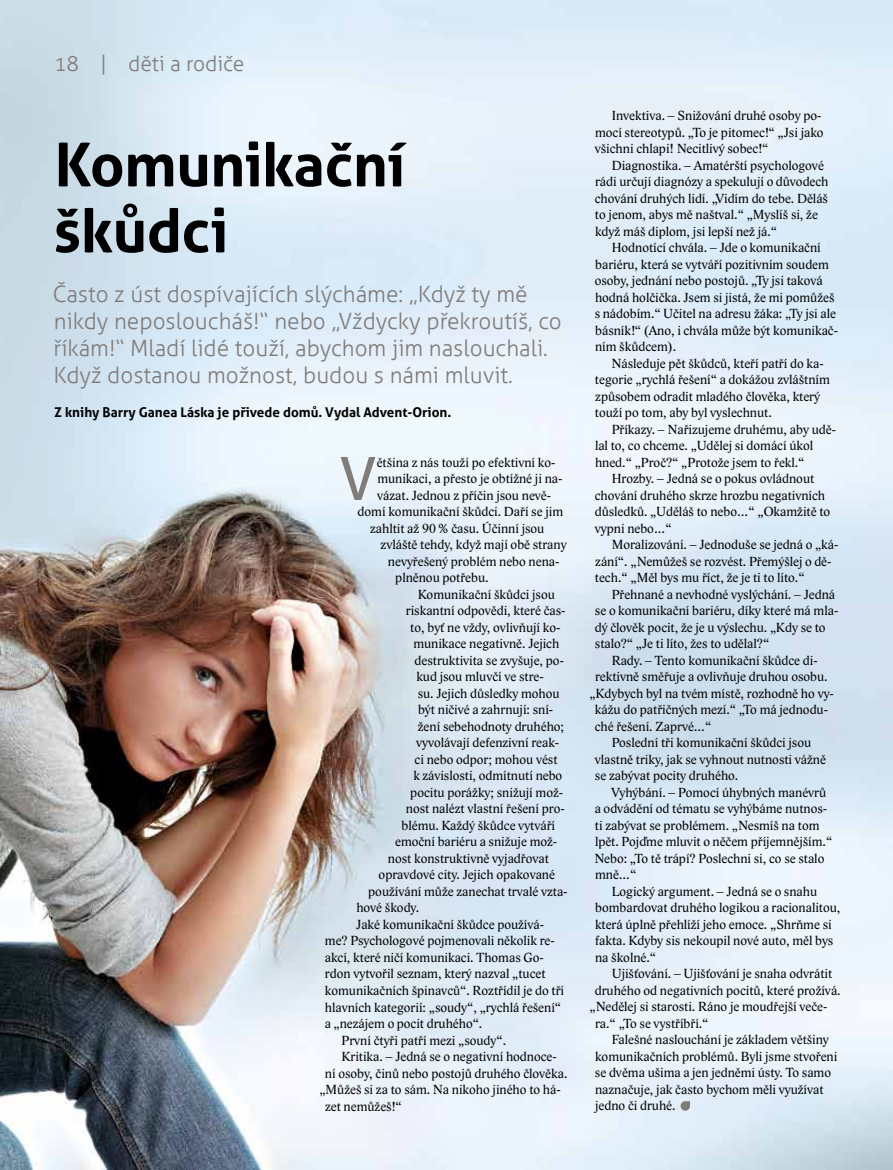
<style>
.page{position:relative;width:893px;height:1170px;background:#fff}
.page>*{position:absolute;margin:0;border:0;box-sizing:border-box;transform-origin:0 0}
.t1{font:700 60px/66px "Aller";letter-spacing:-.01em;color:#000}
.t2{font:59.25px "Aller";color:#807c7a}
.t3{font:300 22.5px/27px "Aller";color:#807c7a}
.t4{font:300 21px "Aller";color:#807c7a}
.t5{font:13.5px/16.5px "Lido STF";color:#000}
.t6{font:700 13.5px "Aller";color:#000}
</style>
<div class="page">
<img style="left:0;top:0;width:893px;height:1169px">
<svg style="left:681px;top:1101px;width:9px;height:9px"></svg>
<h3 class="t4" style="left:54px;top:50px;width:192px">18 | děti a rodiče</h3>
<h1 class="t1" style="left:53px;top:131px;width:353px">Komunikační škůdci</h1>
<h3 class="t3" style="left:53px;top:280px;width:511px">Často z úst dospívajících slýcháme: „Když ty mě nikdy neposloucháš!“ nebo „Vždycky překroutíš, co říkám!“ Mladí lidé touží, abychom jim naslouchali.<br>Když dostanou možnost, budou s námi mluvit.</h3>
<p class="t6" style="left:54px;top:404px;width:399px">Z knihy Barry Ganea Láska je přivede domů. Vydal Advent-Orion.</p>
<h2 class="t2" style="left:339px;top:442px;width:39px">V</h2>
<p class="t5" style="left:377px;top:454px;width:180px">ětšina z nás touží po efektivní ko-</p>
<p class="t5" style="left:377px;top:470px;width:187px">munikaci, a přesto je obtížné ji na-</p>
<p class="t5" style="left:377px;top:487px;width:175px">vázat. Jednou z příčin jsou nevě-</p>
<p class="t5" style="left:358px;top:503px;width:207px">domí komunikační škůdci. Daří se jim</p>
<p class="t5" style="left:370px;top:520px;width:176px">zahltit až 90 % času. Účinní jsou</p>
<p class="t5" style="left:381px;top:536px;width:188px">zvláště tehdy, když mají obě strany</p>
<p class="t5" style="left:388px;top:553px;width:173px">nevyřešený problém nebo nena-</p>
<p class="t5" style="left:395px;top:569px;width:95px">plněnou potřebu.</p>
<p class="t5" style="left:418px;top:586px;width:138px">Komunikační škůdci jsou</p>
<p class="t5" style="left:406px;top:602px;width:161px">riskantní odpovědi, které čas-</p>
<p class="t5" style="left:410px;top:619px;width:152px">to, byť ne vždy, ovlivňují ko-</p>
<p class="t5" style="left:413px;top:635px;width:147px">munikace negativně. Jejich</p>
<p class="t5" style="left:415px;top:652px;width:151px">destruktivita se zvyšuje, po-</p>
<p class="t5" style="left:416px;top:668px;width:129px">kud jsou mluvčí ve stre-</p>
<p class="t5" style="left:418px;top:685px;width:143px">su. Jejich důsledky mohou</p>
<p class="t5" style="left:418px;top:701px;width:137px">být ničivé a zahrnují: sní-</p>
<p class="t5" style="left:418px;top:718px;width:148px">žení sebehodnoty druhého;</p>
<p class="t5" style="left:416px;top:734px;width:145px">vyvolávají defenzivní reak-</p>
<p class="t5" style="left:415px;top:751px;width:144px">ci nebo odpor; mohou vést</p>
<p class="t5" style="left:413px;top:767px;width:150px">k závislosti, odmítnutí nebo</p>
<p class="t5" style="left:410px;top:784px;width:154px">pocitu porážky; snižují mož-</p>
<p class="t5" style="left:406px;top:800px;width:160px">nost nalézt vlastní řešení pro-</p>
<p class="t5" style="left:402px;top:817px;width:155px">blému. Každý škůdce vytváří</p>
<p class="t5" style="left:395px;top:833px;width:164px">emoční bariéru a snižuje mož-</p>
<p class="t5" style="left:388px;top:850px;width:162px">nost konstruktivně vyjadřovat</p>
<p class="t5" style="left:379px;top:866px;width:178px">opravdové city. Jejich opakované</p>
<p class="t5" style="left:368px;top:883px;width:201px">používání může zanechat trvalé vzta-</p>
<p class="t5" style="left:356px;top:899px;width:64px">hové škody.</p>
<p class="t5" style="left:356px;top:916px;width:189px">Jaké komunikační škůdce používá-</p>
<p class="t5" style="left:325px;top:932px;width:231px">me? Psychologové pojmenovali několik re-</p>
<p class="t5" style="left:325px;top:949px;width:221px">akcí, které ničí komunikaci. Thomas Go-</p>
<p class="t5" style="left:325px;top:965px;width:222px">rdon vytvořil seznam, který nazval „tucet</p>
<p class="t5" style="left:325px;top:982px;width:241px">komunikačních špinavců“. Roztřídil je do tří</p>
<p class="t5" style="left:325px;top:998px;width:238px">hlavních kategorií: „soudy“, „rychlá řešení“</p>
<p class="t5" style="left:325px;top:1015px;width:159px">a „nezájem o pocit druhého“.</p>
<p class="t5" style="left:342px;top:1031px;width:166px">První čtyři patří mezi „soudy“.</p>
<p class="t5" style="left:342px;top:1048px;width:216px">Kritika. – Jedná se o negativní hodnoce-</p>
<p class="t5" style="left:325px;top:1064px;width:244px">ní osoby, činů nebo postojů druhého člověka.</p>
<p class="t5" style="left:319px;top:1081px;width:243px">„Můžeš si za to sám. Na nikoho jiného to há-</p>
<p class="t5" style="left:325px;top:1097px;width:78px">zet nemůžeš!“</p>
<p class="t5" style="left:595px;top:107px;width:230px;text-indent:17px">Invektiva. – Snižování druhé osoby po&shy;mocí stereotypů. „To je pitomec!“ „Jsi jako všichni chlapi! Necitlivý sobec!“</p>
<p class="t5" style="left:595px;top:157px;width:235px;text-indent:17px">Diagnostika. – Amatérští psychologové rádi určují diagnózy a spekulují o důvodech chování druhých lidí. „Vidím do tebe. Děláš to jenom, abys mě naštval.“ „Myslíš si, že když máš diplom, jsi lepší než já.“</p>
<p class="t5" style="left:595px;top:239px;width:245px;text-indent:17px">Hodnotící chvála. – Jde o komunikační bariéru, která se vytváří pozitivním soudem osoby, jednání nebo postojů. „Ty jsi taková hodná holčička. Jsem si jistá, že mi pomůžeš s nádobím.“ Učitel na adresu žáka: „Ty jsi ale básník!“ (Ano, i chvála může být komunikač&shy;ním škůdcem).</p>
<p class="t5" style="left:595px;top:355px;width:236px;text-indent:17px">Následuje pět škůdců, kteří patří do ka&shy;tegorie „rychlá řešení“ a dokážou zvláštním způsobem odradit mladého člověka, který touží po tom, aby byl vyslechnut.</p>
<p class="t5" style="left:612px;top:421px;width:226px">Příkazy. – Nařizujeme druhému, aby udě-</p>
<p class="t5" style="left:595px;top:437px;width:220px">lal to, co chceme. „Udělej si domácí úkol</p>
<p class="t5" style="left:595px;top:454px;width:211px">hned.“ „Proč?“ „Protože jsem to řekl.“</p>
<p class="t5" style="left:612px;top:470px;width:204px">Hrozby. – Jedná se o pokus ovládnout</p>
<p class="t5" style="left:595px;top:487px;width:232px">chování druhého skrze hrozbu negativních</p>
<p class="t5" style="left:595px;top:503px;width:237px">důsledků. „Uděláš to nebo…“ „Okamžitě to</p>
<p class="t5" style="left:595px;top:520px;width:78px">vypni nebo…“</p>
<p class="t5" style="left:612px;top:536px;width:228px">Moralizování. – Jednoduše se jedná o „ká-</p>
<p class="t5" style="left:595px;top:553px;width:238px">zání“. „Nemůžeš se rozvést. Přemýšlej o dě-</p>
<p class="t5" style="left:595px;top:569px;width:211px">tech.“ „Měl bys mu říct, že je ti to líto.“</p>
<p class="t5" style="left:612px;top:586px;width:225px">Přehnané a nevhodné vyslýchání. – Jedná</p>
<p class="t5" style="left:595px;top:602px;width:245px">se o komunikační bariéru, díky které má mla-</p>
<p class="t5" style="left:595px;top:619px;width:232px">dý člověk pocit, že je u výslechu. „Kdy se to</p>
<p class="t5" style="left:595px;top:635px;width:176px">stalo?“ „Je ti líto, žes to udělal?“</p>
<p class="t5" style="left:612px;top:652px;width:207px">Rady. – Tento komunikační škůdce di-</p>
<p class="t5" style="left:595px;top:668px;width:234px">rektivně směřuje a ovlivňuje druhou osobu.</p>
<p class="t5" style="left:590px;top:685px;width:246px">„Kdybych byl na tvém místě, rozhodně ho vy-</p>
<p class="t5" style="left:595px;top:701px;width:235px">kážu do patřičných mezí.“ „To má jednodu-</p>
<p class="t5" style="left:595px;top:718px;width:118px">ché řešení. Zaprvé…“</p>
<p class="t5" style="left:612px;top:734px;width:201px">Poslední tři komunikační škůdci jsou</p>
<p class="t5" style="left:595px;top:751px;width:233px">vlastně triky, jak se vyhnout nutnosti vážně</p>
<p class="t5" style="left:595px;top:767px;width:145px">se zabývat pocity druhého.</p>
<p class="t5" style="left:611px;top:784px;width:216px">Vyhýbání. – Pomocí úhybných manévrů</p>
<p class="t5" style="left:595px;top:800px;width:234px">a odvádění od tématu se vyhýbáme nutnos-</p>
<p class="t5" style="left:595px;top:817px;width:226px">ti zabývat se problémem. „Nesmíš na tom</p>
<p class="t5" style="left:595px;top:833px;width:239px">lpět. Pojďme mluvit o něčem příjemnějším.“</p>
<p class="t5" style="left:595px;top:850px;width:231px">Nebo: „To tě trápí? Poslechni si, co se stalo</p>
<p class="t5" style="left:595px;top:866px;width:43px">mně…“</p>
<p class="t5" style="left:612px;top:883px;width:207px">Logický argument. – Jedná se o snahu</p>
<p class="t5" style="left:595px;top:899px;width:247px">bombardovat druhého logikou a racionalitou,</p>
<p class="t5" style="left:595px;top:916px;width:238px">která úplně přehlíží jeho emoce. „Shrňme si</p>
<p class="t5" style="left:595px;top:932px;width:240px">fakta. Kdyby sis nekoupil nové auto, měl bys</p>
<p class="t5" style="left:595px;top:949px;width:63px">na školné.“</p>
<p class="t5" style="left:612px;top:965px;width:222px">Ujišťování. – Ujišťování je snaha odvrátit</p>
<p class="t5" style="left:595px;top:982px;width:247px">druhého od negativních pocitů, které prožívá.</p>
<p class="t5" style="left:590px;top:998px;width:239px">„Nedělej si starosti. Ráno je moudřejší veče-</p>
<p class="t5" style="left:595px;top:1015px;width:115px">ra.“ „To se vystříbří.“</p>
<p class="t5" style="left:612px;top:1031px;width:219px">Falešné naslouchání je základem většiny</p>
<p class="t5" style="left:595px;top:1048px;width:244px">komunikačních problémů. Byli jsme stvořeni</p>
<p class="t5" style="left:595px;top:1064px;width:238px">se dvěma ušima a jen jedněmi ústy. To samo</p>
<p class="t5" style="left:595px;top:1081px;width:230px">naznačuje, jak často bychom měli využívat</p>
<p class="t5" style="left:595px;top:1097px;width:82px">jedno či druhé.</p>
</div>
